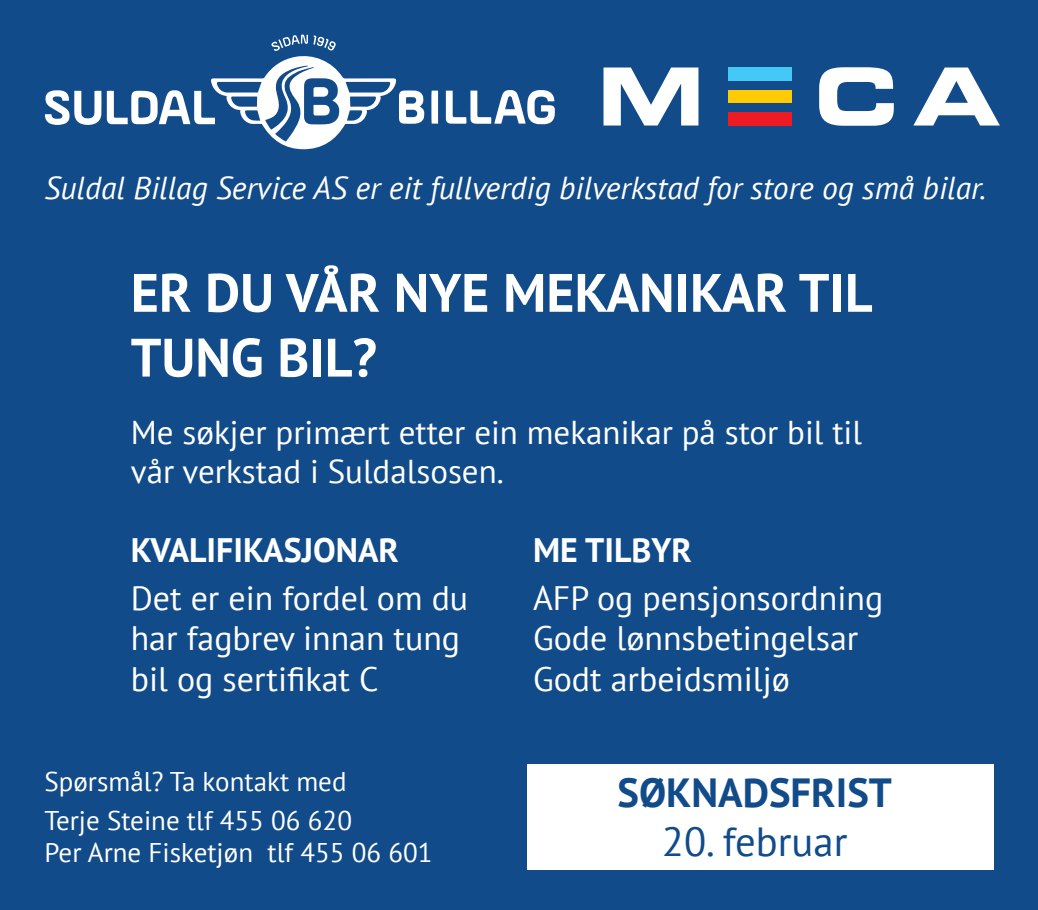
<style>
.page{position:relative;width:1038px;height:910px;background:#fff}
.page>*{position:absolute;margin:0;border:0;box-sizing:border-box;transform-origin:0 0}
.t1{font:700 54px/64.8px "PT Sans";color:#fff}
.t2{font:700 40.5px "PT Sans";color:#114b89}
.t3{font:40.5px "PT Sans";color:#114b89}
.t4{font:33.9px/40.8px "PT Sans";color:#fff}
.t5{font:700 33.9px "PT Sans";color:#fff}
.t6{font:33px/39.6px "PT Sans";color:#fff}
.t7{font:italic 31.8px "PT Sans";color:#fff}
.t8{font:27px/39px "PT Sans";color:#fff}
</style>
<div class="page">
<div style="left:0;top:0;width:1037px;height:910px;background:#114b89"></div>
<div style="left:527px;top:764px;width:466px;height:105px;background:#fff"></div>
<div style="left:728px;top:67px;width:63px;height:14px;background:#44c8f5"></div>
<div style="left:728px;top:90px;width:63px;height:12px;background:#ffcb04"></div>
<div style="left:728px;top:112px;width:63px;height:13px;background:#ed1c24"></div>
<svg style="left:603px;top:68px;width:95px;height:58px"></svg>
<svg style="left:819px;top:67px;width:74px;height:59px"></svg>
<svg style="left:913px;top:68px;width:86px;height:58px"></svg>
<svg style="left:44px;top:90px;width:57px;height:35px"></svg>
<svg style="left:431px;top:91px;width:7px;height:33px"></svg>
<svg style="left:446px;top:90px;width:109px;height:34px"></svg>
<svg style="left:107px;top:34px;width:317px;height:115px"></svg>
<p class="t7" style="left:44px;top:168px;width:943px">Suldal Billag Service AS er eit fullverdig bilverkstad for store og små bilar.</p>
<h1 class="t1" style="left:131px;top:259px;width:743px">ER DU VÅR NYE MEKANIKAR TIL<br>TUNG BIL?</h1>
<p class="t6" style="left:131px;top:411px;width:732px">Me søkjer primært etter ein mekanikar på stor bil til vår verkstad i Suldalsosen.</p>
<p class="t5" style="left:131px;top:527px;width:270px">KVALIFIKASJONAR</p>
<p class="t4" style="left:131px;top:576px;width:339px">Det er ein fordel om du har fagbrev innan tung bil og sertifikat C</p>
<p class="t8" style="left:44px;top:761px;width:309px">Spørsmål? Ta kontakt med<br>Terje Steine tlf 455 06 620</p>
<p class="t8" style="left:44px;top:833px;width:389px">Per Arne Fisketjøn tlf 455 06 601</p>
<p class="t5" style="left:533px;top:527px;width:160px">ME TILBYR</p>
<p class="t4" style="left:533px;top:576px;width:352px">AFP og pensjonsordning<br>Gode lønnsbetingelsar<br>Godt arbeidsmiljø</p>
<p class="t2" style="left:617px;top:766px;width:276px">SØKNADSFRIST</p>
<p class="t3" style="left:662px;top:815px;width:187px">20. februar</p>
</div>
